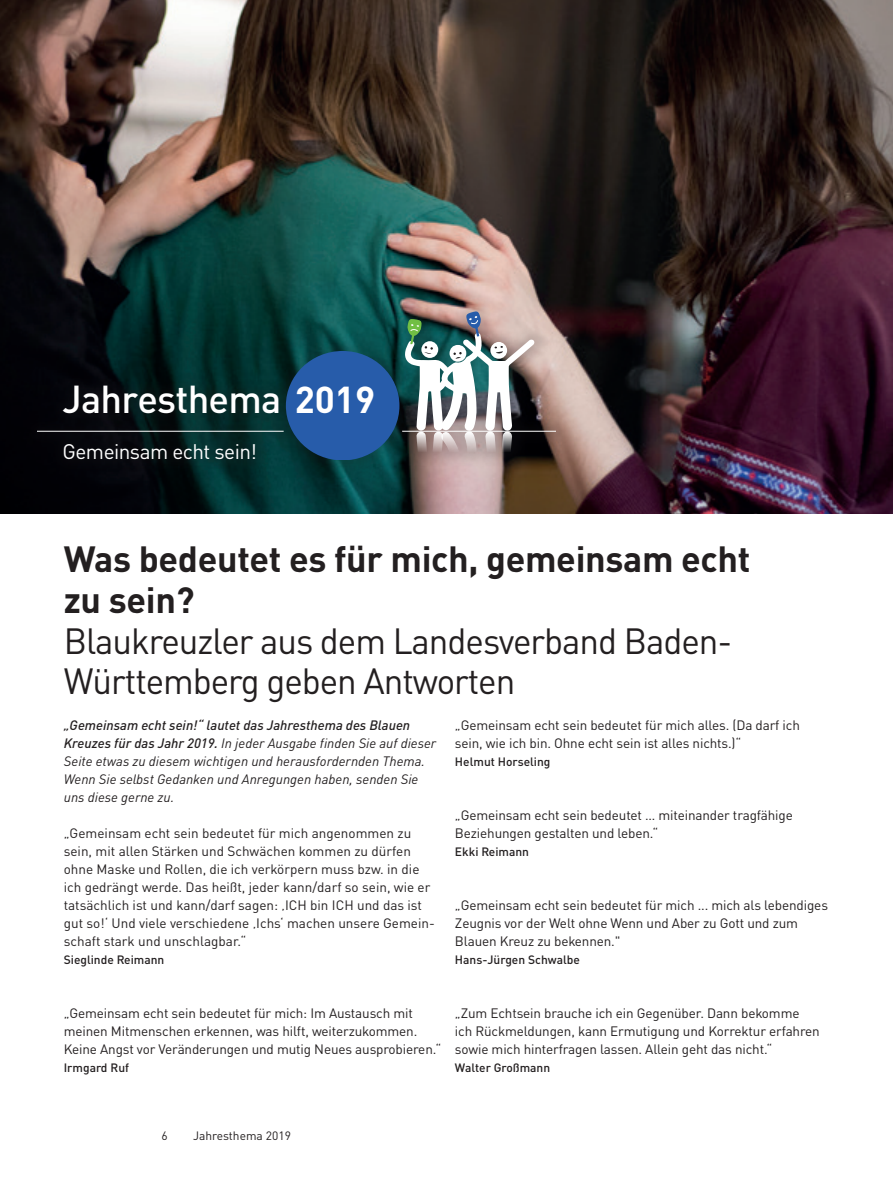
<style>
.page{position:relative;width:893px;height:1191px;background:#fff}
.page>*{position:absolute;margin:0;border:0;box-sizing:border-box;transform-origin:0 0}
.t1{font:500 38.4px "DINOT";letter-spacing:-.02em;color:#fff}
.t2{font:36px/40.5px "DINOT";letter-spacing:-.03em;color:#231f20}
.t3{font:700 36px/40.5px "DINOT";letter-spacing:-.01em;color:#231f20}
.t4{font:20.85px "DINOT";letter-spacing:-.025em;color:#fff}
.t5{font:13.5px/18px "DINOT";letter-spacing:-.01em;color:#231f20}
.t6{font:italic 13.5px/18px "DINOT";color:#231f20}
.t7{font:500 12px "DINOT";color:#231f20}
.t8{font:12px "DINOT";color:#231f20}
.s1{font-weight:700;font-size:37.05px}
.s2{font-weight:500}
</style>
<div class="page">
<img style="left:0;top:0;width:893px;height:513px">
<div style="left:21px;top:295px;width:551px;height:181px;background:#231f20;opacity:.2"></div>
<div style="left:286px;top:351px;width:113px;height:109px;background:#275caa;border-radius:50%"></div>
<hr style="left:38px;top:431px;width:246px;height:1px;background:#fff">
<hr style="left:402px;top:431px;width:154px;height:1px;background:#fff">
<img style="left:405px;top:311px;width:130px;height:149px">
<h1 class="t1" style="left:63px;top:375px;width:314px">Jahresthema <span class="s1">2019</span></h1>
<h3 class="t4" style="left:63px;top:438px;width:196px">Gemeinsam echt sein!</h3>
<h2 class="t3" style="left:64px;top:538px;width:688px">Was bedeutet es für mich, gemeinsam echt zu sein?</h2>
<h2 class="t2" style="left:64px;top:619px;width:670px">Blaukreuzler aus dem Landesverband Baden-<br>Württemberg geben Antworten</h2>
<p class="t6" style="left:64px;top:716px;width:374px"><span class="s2">„Gemeinsam echt sein!“ lautet das Jahresthema des Blauen Kreuzes für das Jahr 2019.</span> In jeder Ausgabe finden Sie auf dieser Seite etwas zu diesem wichtigen und herausfordernden Thema.<br>Wenn Sie selbst Gedanken und Anregungen haben, senden Sie uns diese gerne zu.</p>
<p class="t5" style="left:64px;top:824px;width:373px">„Gemeinsam echt sein bedeutet für mich angenommen zu sein, mit allen Stärken und Schwächen kommen zu dürfen ohne Maske und Rollen, die ich verkörpern muss bzw. in die ich gedrängt werde. Das heißt, jeder kann/darf so sein, wie er tatsächlich ist und kann/darf sagen: ‚ICH bin ICH und das ist gut so!‘ Und viele verschiedene ‚Ichs‘ machen unsere Gemein&shy;schaft stark und unschlagbar.“</p>
<p class="t5" style="left:455px;top:716px;width:346px">„Gemeinsam echt sein bedeutet für mich alles. (Da darf ich sein, wie ich bin. Ohne echt sein ist alles nichts.)“</p>
<p class="t7" style="left:455px;top:754px;width:97px">Helmut Horseling</p>
<p class="t5" style="left:455px;top:806px;width:339px">„Gemeinsam echt sein bedeutet … miteinander tragfähige<br>Beziehungen gestalten und leben.“</p>
<p class="t7" style="left:455px;top:844px;width:76px">Ekki Reimann</p>
<p class="t5" style="left:455px;top:896px;width:375px">„Gemeinsam echt sein bedeutet für mich ... mich als lebendiges<br>Zeugnis vor der Welt ohne Wenn und Aber zu Gott und zum<br>Blauen Kreuz zu bekennen."</p>
<p class="t7" style="left:64px;top:952px;width:102px">Sieglinde Reimann</p>
<p class="t7" style="left:455px;top:952px;width:126px">Hans-Jürgen Schwalbe</p>
<p class="t5" style="left:64px;top:1004px;width:379px">„Gemeinsam echt sein bedeutet für mich: Im Austausch mit meinen Mitmenschen erkennen, was hilft, weiterzukommen.<br>Keine Angst vor Veränderungen und mutig Neues ausprobieren.“</p>
<p class="t7" style="left:64px;top:1060px;width:67px">Irmgard Ruf</p>
<p class="t5" style="left:455px;top:1004px;width:366px">„Zum Echtsein brauche ich ein Gegenüber. Dann bekomme ich Rückmeldungen, kann Ermutigung und Korrektur erfahren sowie mich hinterfragen lassen. Allein geht das nicht.“</p>
<p class="t7" style="left:455px;top:1060px;width:97px">Walter Großmann</p>
<p class="t8" style="left:162px;top:1127px;width:8px">6</p>
<p class="t8" style="left:193px;top:1127px;width:99px">Jahresthema 2019</p>
</div>
